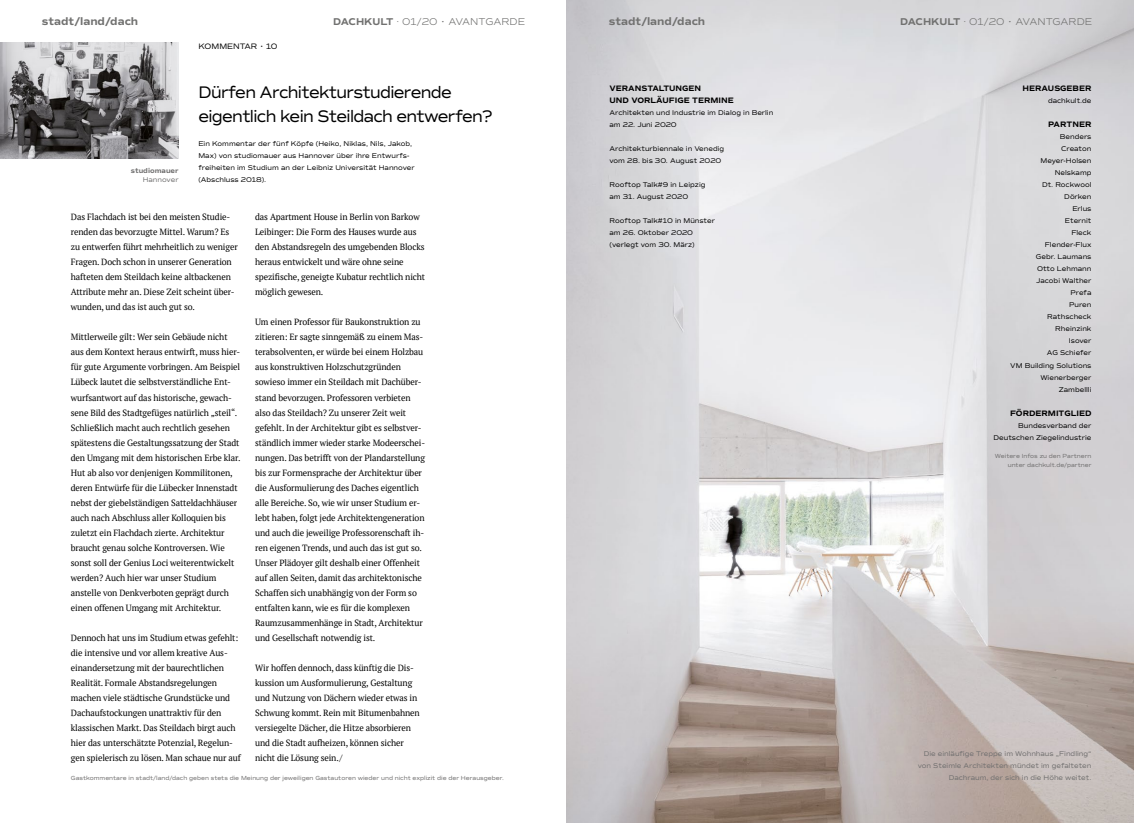
<style>
.page{position:relative;width:1134px;height:823px;background:#fff}
.page>*{position:absolute;margin:0;border:0;box-sizing:border-box;transform-origin:0 0}
.t1{font:17px/24px "commuters sans regular";letter-spacing:-.04em;color:#000;scale:.96 1}
.t2{font:700 11px "Commuters Sans";color:#717170}
.t3{font:10px "commuters sans light";color:#717170}
.t4{font:9px/15px "PT Serif";letter-spacing:-.01em;color:#000}
.t5{font:8px/12px "commuters sans bold";color:#000}
.t6{font:8px "commuters sans regular";color:#000}
.t7{font:7px/12px "commuters sans regular";color:#000}
.t8{font:7px/12px "commuters sans regular";color:#706f6f;text-align:right}
.t9{font:7px "commuters sans bold";color:#706f6f}
.t10{font:6px/9px "commuters sans regular";color:#706f6f;text-align:right}
.s1{font-family:"Commuters Sans";font-weight:700}
</style>
<div class="page">
<img style="left:567px;top:0;width:567px;height:822px">
<img style="left:0;top:43px;width:179px;height:116px">
<p class="t2" style="left:42px;top:15px;width:98px">stadt/land/dach</p>
<p class="t3" style="left:333px;top:16px;width:193px"><span class="s1">DACHKULT</span> · 01/20 • AVANTGARDE</p>
<p class="t2" style="left:609px;top:15px;width:98px">stadt/land/dach</p>
<p class="t3" style="left:900px;top:16px;width:193px"><span class="s1">DACHKULT</span> · 01/20 • AVANTGARDE</p>
<p class="t6" style="left:198px;top:41px;width:81px">KOMMENTAR • 10</p>
<h1 class="t1" style="left:198px;top:80px;width:308px">Dürfen Architekturstudierende eigentlich kein Steildach entwerfen?</h1>
<p class="t5" style="left:1022px;top:82px;width:70px">HERAUSGEBER</p>
<p class="t5" style="left:609px;top:82px;width:126px">VERANSTALTUNGEN<br>UND VORLÄUFIGE TERMINE</p>
<p class="t7" style="left:609px;top:107px;width:165px">Architekten und Industrie im Dialog in Berlin am 22. Juni 2020</p>
<p class="t7" style="left:609px;top:143px;width:116px">Architekturbiennale in Venedig vom 28. bis 30. August 2020</p>
<p class="t7" style="left:609px;top:179px;width:97px">Rooftop Talk#9 in Leipzig am 31. August 2020</p>
<p class="t7" style="left:609px;top:215px;width:107px">Rooftop Talk#10 in Münster am 26. Oktober 2020 (verlegt vom 30. März)</p>
<p class="t7" style="left:1048px;top:95px;width:45px">dachkult.de</p>
<p class="t5" style="left:1048px;top:118px;width:45px">PARTNER</p>
<p class="t7" style="left:1010px;top:131px;width:83px;text-align:right">Benders<br>Creaton<br>Meyer-Holsen<br>Nelskamp<br>Dt. Rockwool<br>Dörken<br>Erlus<br>Eternit<br>Fleck<br>Flender-Flux<br>Gebr. Laumans<br>Otto Lehmann<br>Jacobi Walther<br>Prefa<br>Puren<br>Rathscheck<br>Rheinzink<br>Isover<br>AG Schiefer<br>VM Building Solutions<br>Wienerberger<br>Zambellli</p>
<p class="t5" style="left:1010px;top:406px;width:83px">FÖRDERMITGLIED</p>
<p class="t7" style="left:993px;top:419px;width:99px;text-align:right">Bundesverband der<br>Deutschen Ziegelindustrie</p>
<p class="t7" style="left:198px;top:137px;width:218px">Ein Kommentar der fünf Köpfe (Heiko, Niklas, Nils, Jakob, Max) von studiomauer aus Hannover über ihre Entwurfs&shy;freiheiten im Studium an der Leibniz Universität Hannover (Abschluss 2018).</p>
<p class="t9" style="left:131px;top:166px;width:49px">studiomauer</p>
<p class="t8" style="left:143px;top:173px;width:37px">Hannover</p>
<p class="t4" style="left:71px;top:209px;width:168px">Das Flachdach ist bei den meisten Studie&shy;renden das bevorzugte Mittel. Warum? Es zu entwerfen führt mehrheitlich zu weniger Fragen. Doch schon in unserer Generation hafteten dem Steildach keine altbackenen Attribute mehr an. Diese Zeit scheint über&shy;wunden, und das ist auch gut so.</p>
<p class="t4" style="left:71px;top:329px;width:171px">Mittlerweile gilt: Wer sein Gebäude nicht aus dem Kontext heraus entwirft, muss hier&shy;für gute Argumente vorbringen. Am Beispiel Lübeck lautet die selbstverständliche Ent&shy;wurfsantwort auf das historische, gewach&shy;sene Bild des Stadtgefüges natürlich „steil“.<br>Schließlich macht auch rechtlich gesehen spätestens die Gestaltungssatzung der Stadt den Umgang mit dem historischen Erbe klar.<br>Hut ab also vor denjenigen Kommilitonen, deren Entwürfe für die Lübecker Innenstadt nebst der giebelständigen Satteldachhäuser auch nach Abschluss aller Kolloquien bis zuletzt ein Flachdach zierte. Architektur braucht genau solche Kontroversen. Wie sonst soll der Genius Loci weiterentwickelt werden? Auch hier war unser Studium anstelle von Denkverboten geprägt durch einen offenen Umgang mit Architektur.</p>
<p class="t4" style="left:71px;top:629px;width:172px">Dennoch hat uns im Studium etwas gefehlt: die intensive und vor allem kreative Aus&shy;einandersetzung mit der baurechtlichen Realität. Formale Abstandsregelungen machen viele städtische Grundstücke und Dachaufstockungen unattraktiv für den klassischen Markt. Das Steildach birgt auch hier das unterschätzte Potenzial, Regelun&shy;gen spielerisch zu lösen. Man schaue nur auf</p>
<p class="t4" style="left:255px;top:209px;width:172px">das Apartment House in Berlin von Barkow Leibinger: Die Form des Hauses wurde aus den Abstandsregeln des umgebenden Blocks heraus entwickelt und wäre ohne seine spezifische, geneigte Kubatur rechtlich nicht möglich gewesen.</p>
<p class="t4" style="left:255px;top:314px;width:171px">Um einen Professor für Baukonstruktion zu zitieren: Er sagte sinngemäß zu einem Mas&shy;terabsolventen, er würde bei einem Holzbau aus konstruktiven Holzschutzgründen sowieso immer ein Steildach mit Dachüber&shy;stand bevorzugen. Professoren verbieten also das Steildach? Zu unserer Zeit weit gefehlt. In der Architektur gibt es selbstver&shy;ständlich immer wieder starke Modeerschei&shy;nungen. Das betrifft von der Plandarstellung bis zur Formensprache der Architektur über die Ausformulierung des Daches eigentlich alle Bereiche. So, wie wir unser Studium er&shy;lebt haben, folgt jede Architektengeneration und auch die jeweilige Professorenschaft ih&shy;ren eigenen Trends, und auch das ist gut so.<br>Unser Plädoyer gilt deshalb einer Offenheit auf allen Seiten, damit das architektonische Schaffen sich unabhängig von der Form so entfalten kann, wie es für die komplexen Raumzusammenhänge in Stadt, Architektur und Gesellschaft notwendig ist.</p>
<p class="t4" style="left:255px;top:659px;width:166px">Wir hoffen dennoch, dass künftig die Dis&shy;kussion um Ausformulierung, Gestaltung und Nutzung von Dächern wieder etwas in Schwung kommt. Rein mit Bitumenbahnen versiegelte Dächer, die Hitze absorbieren und die Stadt aufheizen, können sicher nicht die Lösung sein./</p>
<p class="t10" style="left:995px;top:451px;width:98px">Weitere Infos zu den Partnern unter dachkult.de/partner</p>
<p class="t8" style="left:918px;top:747px;width:175px">Die einläufige Treppe im Wohnhaus „Findling“ von Steimle Architekten mündet im gefalteten<br>Dachraum, der sich in die Höhe weitet.</p>
<p class="t10" style="left:71px;top:773px;width:434px">Gastkommentare in stadt/land/dach geben stets die Meinung der jeweiligen Gastautoren wieder und nicht explizit die der Herausgeber.</p>
</div>
